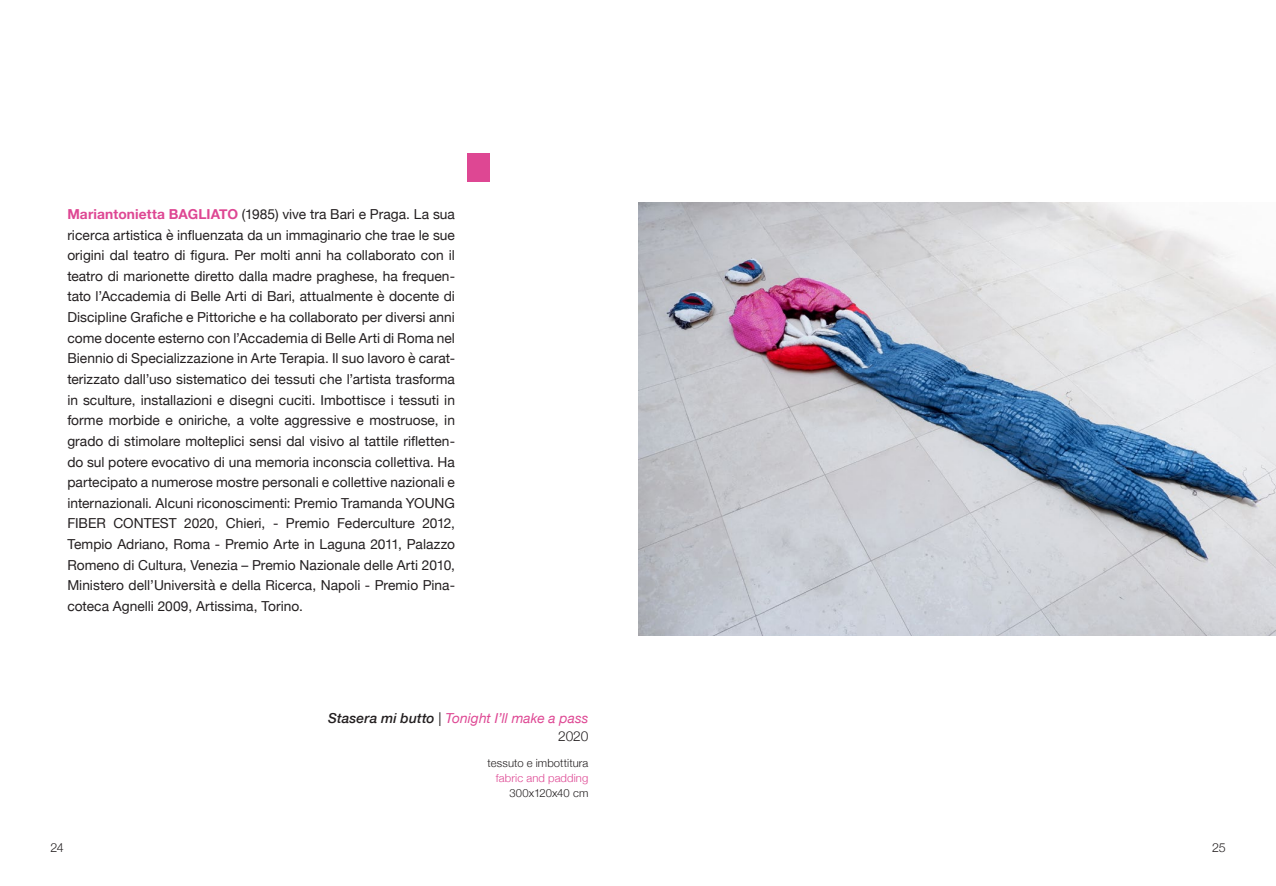
<style>
.page{position:relative;width:1276px;height:886px;background:#fff}
.page>*{position:absolute;margin:0;border:0;box-sizing:border-box;transform-origin:0 0}
.t1{font:13.75px/20.6px "Helvetica Neue";color:#231f20;text-align:justify}
.t2{font:italic 13.75px "Helvetica Neue";letter-spacing:.005em;color:#de4793}
.t3{font:300 13.75px "Helvetica Neue";color:#231f20}
.t4{font:300 12.5px "Helvetica Neue";color:#231f20}
.t5{font:300 11.25px "Helvetica Neue";letter-spacing:.01em;color:#231f20}
.t6{font:300 11.25px "Helvetica Neue";letter-spacing:.01em;color:#de4793}
.s1{font-weight:700;color:#de4793}
.s2{font-weight:500;color:#231f20}
.s3{font-style:normal;color:#231f20}
</style>
<div class="page">
<img style="left:638px;top:202px;width:638px;height:433px">
<div style="left:467px;top:153px;width:23px;height:29px;background:#de4793"></div>
<p class="t1" style="left:67px;top:205px;width:389px"><span class="s1">Mariantonietta BAGLIATO</span> (1985) vive tra Bari e Praga. La sua ricerca artistica è influenzata da un immaginario che trae le sue origini dal teatro di figura. Per molti anni ha collaborato con il teatro di marionette diretto dalla madre praghese, ha frequen&shy;tato l’Accademia di Belle Arti di Bari, attualmente è docente di Discipline Grafiche e Pittoriche e ha collaborato per diversi anni come docente esterno con l’Accademia di Belle Arti di Roma nel Biennio di Specializzazione in Arte Terapia. Il suo lavoro è carat&shy;terizzato dall’uso sistematico dei tessuti che l’artista trasforma in sculture, installazioni e disegni cuciti. Imbottisce i tessuti in forme morbide e oniriche, a volte aggressive e mostruose, in grado di stimolare molteplici sensi dal visivo al tattile rifletten&shy;do sul potere evocativo di una memoria inconscia collettiva. Ha partecipato a numerose mostre personali e collettive nazionali e internazionali. Alcuni riconoscimenti: Premio Tramanda YOUNG FIBER CONTEST 2020, Chieri, - Premio Federculture 2012, Tempio Adriano, Roma - Premio Arte in Laguna 2011, Palazzo Romeno di Cultura, Venezia – Premio Nazionale delle Arti 2010, Ministero dell’Università e della Ricerca, Napoli - Premio Pina&shy;coteca Agnelli 2009, Artissima, Torino.</p>
<p class="t2" style="left:328px;top:708px;width:262px"><span class="s2">Stasera mi butto</span> <span class="s3">|</span> Tonight I’ll make a pass</p>
<p class="t3" style="left:558px;top:724px;width:32px">2020</p>
<p class="t5" style="left:487px;top:754px;width:102px">tessuto e imbottitura</p>
<p class="t6" style="left:496px;top:769px;width:94px">fabric and padding</p>
<p class="t5" style="left:509px;top:784px;width:80px">300x120x40 cm</p>
<p class="t4" style="left:50px;top:837px;width:15px">24</p>
<p class="t4" style="left:1212px;top:837px;width:15px">25</p>
</div>
